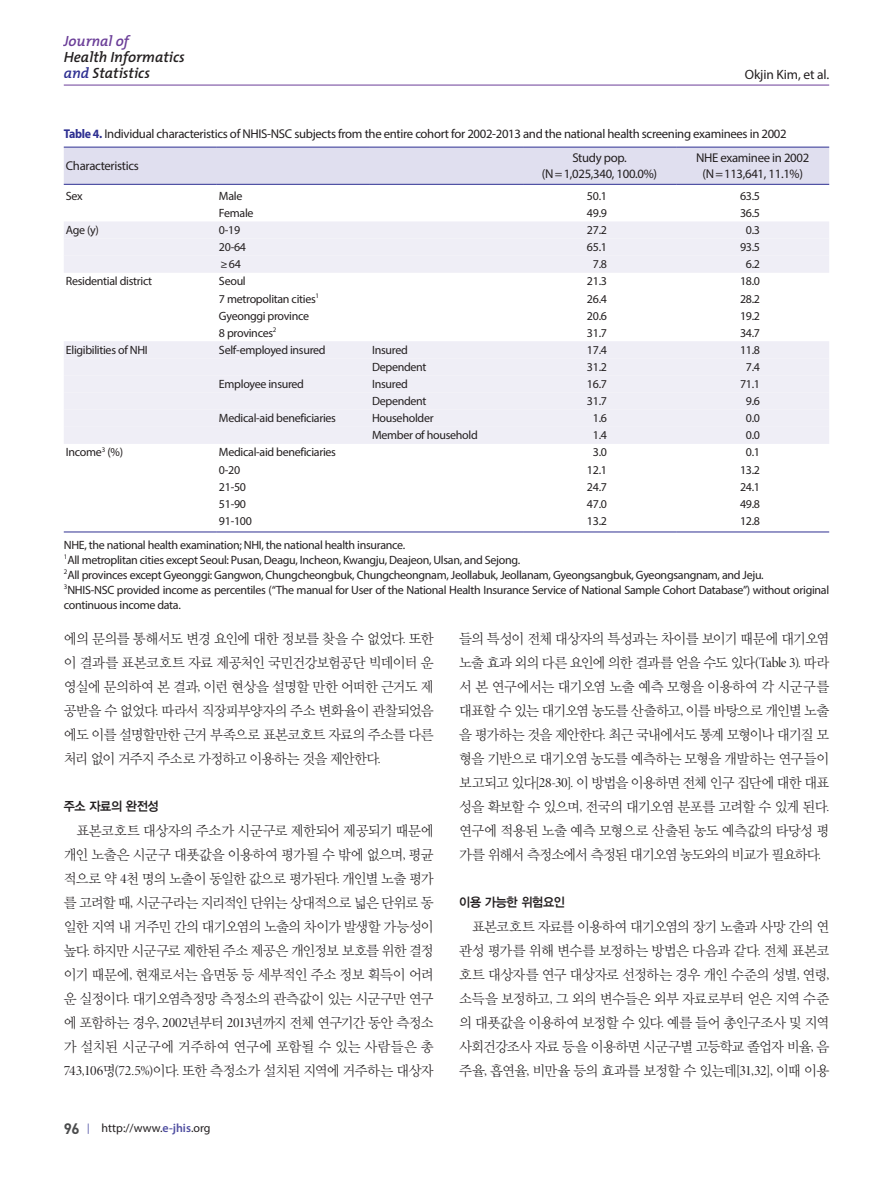
<style>
.page{position:relative;width:893px;height:1191px;background:#fff}
.page>*{position:absolute;margin:0;border:0;box-sizing:border-box;transform-origin:0 0}
.t1{font:italic 600 14.85px/15.6px "The Mix";color:#231f20}
.t2{font:italic 600 14.85px "The Mix";color:#6b3e98}
.본문{font:14.25px/24px "YDVY Mj O12";letter-spacing:-.05em;color:#231f20;text-align:justify;scale:.96 1}
.t3{font:13.5px "Myriad Pro";letter-spacing:-.01em;color:#231f20}
.표그림제목{font:12.75px "Myriad Pro";letter-spacing:-.025em;color:#231f20}
.표본문{font:12.75px/15.9px "Myriad Pro";letter-spacing:-.025em;color:#231f20;text-align:center}
.소제목3{font:12.75px "YDVYGO14";letter-spacing:-.025em;color:#231f20;scale:.95 1}
.표본문-2{font:12px/15px "Myriad Pro";letter-spacing:-.025em;color:#231f20}
.표본문-3{font:12px "Myriad Pro";color:#231f20}
.s1{color:#2e3092}
.s2{font-weight:700;font-stretch:semi-condensed;color:#2e3092}
.s3{font-family:"Minion Pro Disp"}
.s4{font-family:"DIN Pro";font-weight:700;font-size:15px;color:#4b4c4d}
.s5{font-family:"DIN Pro";font-weight:300;color:#2e3092}
.s6{font-weight:600;color:#504fa1}
</style>
<div class="page">
<hr style="left:64px;top:85px;width:765px;height:1px;background:#6b3e98">
<div style="left:64px;top:148px;width:765px;height:36px;background:#e0dfef"></div>
<div style="left:64px;top:222px;width:765px;height:222px;background:#efeef6"></div>
<svg style="left:64px;top:238px;width:765px;height:189px;fill:#efeef6"></svg>
<hr style="left:64px;top:147px;width:153px;height:1px;background:#2e3092">
<hr style="left:217px;top:147px;width:153px;height:1px;background:#2e3092">
<hr style="left:370px;top:147px;width:153px;height:1px;background:#2e3092">
<hr style="left:523px;top:147px;width:153px;height:1px;background:#2e3092">
<hr style="left:676px;top:147px;width:153px;height:1px;background:#2e3092">
<hr style="left:64px;top:184px;width:153px;height:1px;background:#2e3092">
<hr style="left:217px;top:184px;width:153px;height:1px;background:#2e3092">
<hr style="left:370px;top:184px;width:153px;height:1px;background:#2e3092">
<hr style="left:523px;top:184px;width:153px;height:1px;background:#2e3092">
<hr style="left:676px;top:184px;width:153px;height:1px;background:#2e3092">
<hr style="left:64px;top:531px;width:153px;height:1px;background:#2e3092">
<hr style="left:217px;top:531px;width:153px;height:1px;background:#2e3092">
<hr style="left:370px;top:531px;width:153px;height:1px;background:#2e3092">
<hr style="left:523px;top:531px;width:153px;height:1px;background:#2e3092">
<hr style="left:676px;top:531px;width:153px;height:1px;background:#2e3092">
<p class="t2" style="left:64px;top:29px;width:67px">Journal of</p>
<p class="t1" style="left:64px;top:49px;width:123px">Health Informatics <span class="s1">and</span> Statistics</p>
<p class="t3" style="left:745px;top:66px;width:86px">Okjin Kim, et al.</p>
<p class="표그림제목" style="left:64px;top:126px;width:724px"><span class="s2">Table 4.</span> Individual characteristics of NHIS-NSC subjects from the entire cohort for 2002-2013 and the national health screening examinees in 2002</p>
<p class="표본문" style="left:66px;top:158px;width:75px">Characteristics</p>
<p class="표본문" style="left:572px;top:150px;width:56px">Study pop.</p>
<p class="표본문" style="left:542px;top:165px;width:117px">(N=1,025,340, 100.0%)</p>
<p class="표본문" style="left:696px;top:150px;width:115px">NHE examinee in 2002 (N=113,641, 11.1%)</p>
<p class="표본문-2" style="left:66px;top:188px;width:18px">Sex</p>
<p class="표본문-2" style="left:219px;top:188px;width:25px">Male</p>
<p class="표본문-2" style="left:587px;top:188px;width:22px">50.1</p>
<p class="표본문-2" style="left:740px;top:188px;width:22px">63.5</p>
<p class="표본문-2" style="left:219px;top:205px;width:36px">Female</p>
<p class="표본문-2" style="left:587px;top:205px;width:22px">49.9</p>
<p class="표본문-2" style="left:740px;top:205px;width:22px">36.5</p>
<p class="표본문-2" style="left:66px;top:222px;width:35px">Age (y)</p>
<p class="표본문-2" style="left:219px;top:222px;width:23px">0-19</p>
<p class="표본문-2" style="left:587px;top:222px;width:22px">27.2</p>
<p class="표본문-2" style="left:746px;top:222px;width:16px">0.3</p>
<p class="표본문-2" style="left:219px;top:239px;width:29px">20-64</p>
<p class="표본문-2" style="left:587px;top:239px;width:22px">65.1</p>
<p class="표본문-2" style="left:740px;top:239px;width:22px">93.5</p>
<p class="표본문-2" style="left:220px;top:256px;width:22px">≥64</p>
<p class="표본문-2" style="left:593px;top:256px;width:16px">7.8</p>
<p class="표본문-2" style="left:746px;top:256px;width:16px">6.2</p>
<p class="표본문-2" style="left:66px;top:274px;width:88px">Residential district</p>
<p class="표본문-2" style="left:219px;top:274px;width:28px">Seoul</p>
<p class="표본문-2" style="left:587px;top:274px;width:22px">21.3</p>
<p class="표본문-2" style="left:740px;top:274px;width:22px">18.0</p>
<p class="표본문-2" style="left:219px;top:291px;width:102px">7 metropolitan cities<sup>1</sup></p>
<p class="표본문-2" style="left:587px;top:291px;width:22px">26.4</p>
<p class="표본문-2" style="left:740px;top:291px;width:22px">28.2</p>
<p class="표본문-2" style="left:219px;top:308px;width:92px">Gyeonggi province</p>
<p class="표본문-2" style="left:587px;top:308px;width:22px">20.6</p>
<p class="표본문-2" style="left:740px;top:308px;width:22px">19.2</p>
<p class="표본문-2" style="left:219px;top:325px;width:59px">8 provinces<sup>2</sup></p>
<p class="표본문-2" style="left:587px;top:325px;width:22px">31.7</p>
<p class="표본문-2" style="left:740px;top:325px;width:22px">34.7</p>
<p class="표본문-2" style="left:66px;top:342px;width:83px">Eligibilities of NHI</p>
<p class="표본문-2" style="left:219px;top:342px;width:108px">Self-employed insured</p>
<p class="표본문-2" style="left:372px;top:342px;width:37px">Insured</p>
<p class="표본문-2" style="left:587px;top:342px;width:22px">17.4</p>
<p class="표본문-2" style="left:740px;top:342px;width:22px">11.8</p>
<p class="표본문-2" style="left:372px;top:359px;width:56px">Dependent</p>
<p class="표본문-2" style="left:587px;top:359px;width:22px">31.2</p>
<p class="표본문-2" style="left:746px;top:359px;width:16px">7.4</p>
<p class="표본문-2" style="left:219px;top:376px;width:87px">Employee insured</p>
<p class="표본문-2" style="left:372px;top:376px;width:37px">Insured</p>
<p class="표본문-2" style="left:587px;top:376px;width:22px">16.7</p>
<p class="표본문-2" style="left:740px;top:376px;width:22px">71.1</p>
<p class="표본문-2" style="left:372px;top:393px;width:56px">Dependent</p>
<p class="표본문-2" style="left:587px;top:393px;width:22px">31.7</p>
<p class="표본문-2" style="left:746px;top:393px;width:16px">9.6</p>
<p class="표본문-2" style="left:219px;top:410px;width:119px">Medical-aid beneficiaries</p>
<p class="표본문-2" style="left:372px;top:410px;width:63px">Householder</p>
<p class="표본문-2" style="left:593px;top:410px;width:16px">1.6</p>
<p class="표본문-2" style="left:746px;top:410px;width:16px">0.0</p>
<p class="표본문-2" style="left:372px;top:427px;width:107px">Member of household</p>
<p class="표본문-2" style="left:593px;top:427px;width:16px">1.4</p>
<p class="표본문-2" style="left:746px;top:427px;width:16px">0.0</p>
<p class="표본문-2" style="left:66px;top:445px;width:59px">Income<sup>3</sup> (%)</p>
<p class="표본문-2" style="left:219px;top:445px;width:119px">Medical-aid beneficiaries</p>
<p class="표본문-2" style="left:593px;top:445px;width:16px">3.0</p>
<p class="표본문-2" style="left:746px;top:445px;width:16px">0.1</p>
<p class="표본문-2" style="left:219px;top:462px;width:23px">0-20</p>
<p class="표본문-2" style="left:587px;top:462px;width:22px">12.1</p>
<p class="표본문-2" style="left:740px;top:462px;width:22px">13.2</p>
<p class="표본문-2" style="left:219px;top:479px;width:29px">21-50</p>
<p class="표본문-2" style="left:587px;top:479px;width:22px">24.7</p>
<p class="표본문-2" style="left:740px;top:479px;width:22px">24.1</p>
<p class="표본문-2" style="left:219px;top:496px;width:29px">51-90</p>
<p class="표본문-2" style="left:587px;top:496px;width:22px">47.0</p>
<p class="표본문-2" style="left:740px;top:496px;width:22px">49.8</p>
<p class="표본문-2" style="left:219px;top:513px;width:34px">91-100</p>
<p class="표본문-2" style="left:587px;top:513px;width:22px">13.2</p>
<p class="표본문-2" style="left:740px;top:513px;width:22px">12.8</p>
<p class="표본문-2" style="left:64px;top:537px;width:343px">NHE, the national health examination; NHI, the national health insurance.</p>
<p class="표본문-2" style="left:64px;top:552px;width:458px"><sup>1</sup>All metroplitan cities except Seoul: Pusan, Deagu, Incheon, Kwangju, Deajeon, Ulsan, and Sejong.</p>
<p class="표본문-2" style="left:64px;top:567px;width:701px"><sup>2</sup>All provinces except Gyeonggi: Gangwon, Chungcheongbuk, Chungcheongnam, Jeollabuk, Jeollanam, Gyeongsangbuk, Gyeongsangnam, and Jeju.</p>
<p class="표본문-2" style="left:64px;top:582px;width:767px"><sup>3</sup>NHIS-NSC provided income as percentiles (“The manual for User of the National Health Insurance Service of National Sample Cohort Database”) without original continuous income data.</p>
<p class="본문" style="left:64px;top:626px;width:387px">에의 문의를 통해서도 변경 요인에 대한 정보를 찾을 수 없었다<span class="s3">.</span> 또한 이 결과를 표본코호트 자료 제공처인 국민건강보험공단 빅데이터 운 영실에 문의하여 본 결과<span class="s3">,</span> 이런 현상을 설명할 만한 어떠한 근거도 제 공받을 수 없었다<span class="s3">.</span> 따라서 직장피부양자의 주소 변화율이 관찰되었음 에도 이를 설명할만한 근거 부족으로 표본코호트 자료의 주소를 다른 처리 없이 거주지 주소로 가정하고 이용하는 것을 제안한다<span class="s3">.</span></p>
<p class="소제목3" style="left:64px;top:797px;width:101px">주소 자료의 완전성</p>
<p class="본문" style="left:64px;top:818px;width:387px;text-indent:13px">표본코호트 대상자의 주소가 시군구로 제한되어 제공되기 때문에 개인 노출은 시군구 대푯값을 이용하여 평가될 수 밖에 없으며<span class="s3">,</span> 평균 적으로 약 <span class="s3">4</span>천 명의 노출이 동일한 값으로 평가된다<span class="s3">.</span> 개인별 노출 평가 를 고려할 때<span class="s3">,</span> 시군구라는 지리적인 단위는 상대적으로 넓은 단위로 동 일한 지역 내 거주민 간의 대기오염의 노출의 차이가 발생할 가능성이 높다<span class="s3">.</span> 하지만 시군구로 제한된 주소 제공은 개인정보 보호를 위한 결정 이기 때문에<span class="s3">,</span> 현재로서는 읍면동 등 세부적인 주소 정보 획득이 어려 운 실정이다<span class="s3">.</span> 대기오염측정망 측정소의 관측값이 있는 시군구만 연구 에 포함하는 경우<span class="s3">, 2002</span>년부터 <span class="s3">2013</span>년까지 전체 연구기간 동안 측정소 가 설치된 시군구에 거주하여 연구에 포함될 수 있는 사람들은 총 <span class="s3">743,106</span>명<span class="s3">(72.5%)</span>이다<span class="s3">.</span> 또한 측정소가 설치된 지역에 거주하는 대상자</p>
<p class="표본문-3" style="left:64px;top:1121px;width:148px"><span class="s4">96</span> <span class="s5">|</span> http://www.<span class="s6">e-jhis</span>.org</p>
<p class="본문" style="left:459px;top:626px;width:387px">들의 특성이 전체 대상자의 특성과는 차이를 보이기 때문에 대기오염 노출 효과 외의 다른 요인에 의한 결과를 얻을 수도 있다<span class="s3">(Table 3).</span> 따라 서 본 연구에서는 대기오염 노출 예측 모형을 이용하여 각 시군구를 대표할 수 있는 대기오염 농도를 산출하고<span class="s3">,</span> 이를 바탕으로 개인별 노출 을 평가하는 것을 제안한다<span class="s3">.</span> 최근 국내에서도 통계 모형이나 대기질 모 형을 기반으로 대기오염 농도를 예측하는 모형을 개발하는 연구들이 보고되고 있다<span class="s3">[28-30].</span> 이 방법을 이용하면 전체 인구 집단에 대한 대표 성을 확보할 수 있으며<span class="s3">,</span> 전국의 대기오염 분포를 고려할 수 있게 된다<span class="s3">. </span>연구에 적용된 노출 예측 모형으로 산출된 농도 예측값의 타당성 평 가를 위해서 측정소에서 측정된 대기오염 농도와의 비교가 필요하다<span class="s3">.</span></p>
<p class="소제목3" style="left:459px;top:893px;width:113px">이용 가능한 위험요인</p>
<p class="본문" style="left:459px;top:914px;width:387px;text-indent:13px">표본코호트 자료를 이용하여 대기오염의 장기 노출과 사망 간의 연 관성 평가를 위해 변수를 보정하는 방법은 다음과 같다<span class="s3">.</span> 전체 표본코 호트 대상자를 연구 대상자로 선정하는 경우 개인 수준의 성별<span class="s3">,</span> 연령<span class="s3">, </span>소득을 보정하고<span class="s3">,</span> 그 외의 변수들은 외부 자료로부터 얻은 지역 수준 의 대푯값을 이용하여 보정할 수 있다<span class="s3">.</span> 예를 들어 총인구조사 및 지역 사회건강조사 자료 등을 이용하면 시군구별 고등학교 졸업자 비율<span class="s3">,</span> 음 주율<span class="s3">,</span> 흡연율<span class="s3">,</span> 비만율 등의 효과를 보정할 수 있는데<span class="s3">[31,32],</span> 이때 이용</p>
</div>
